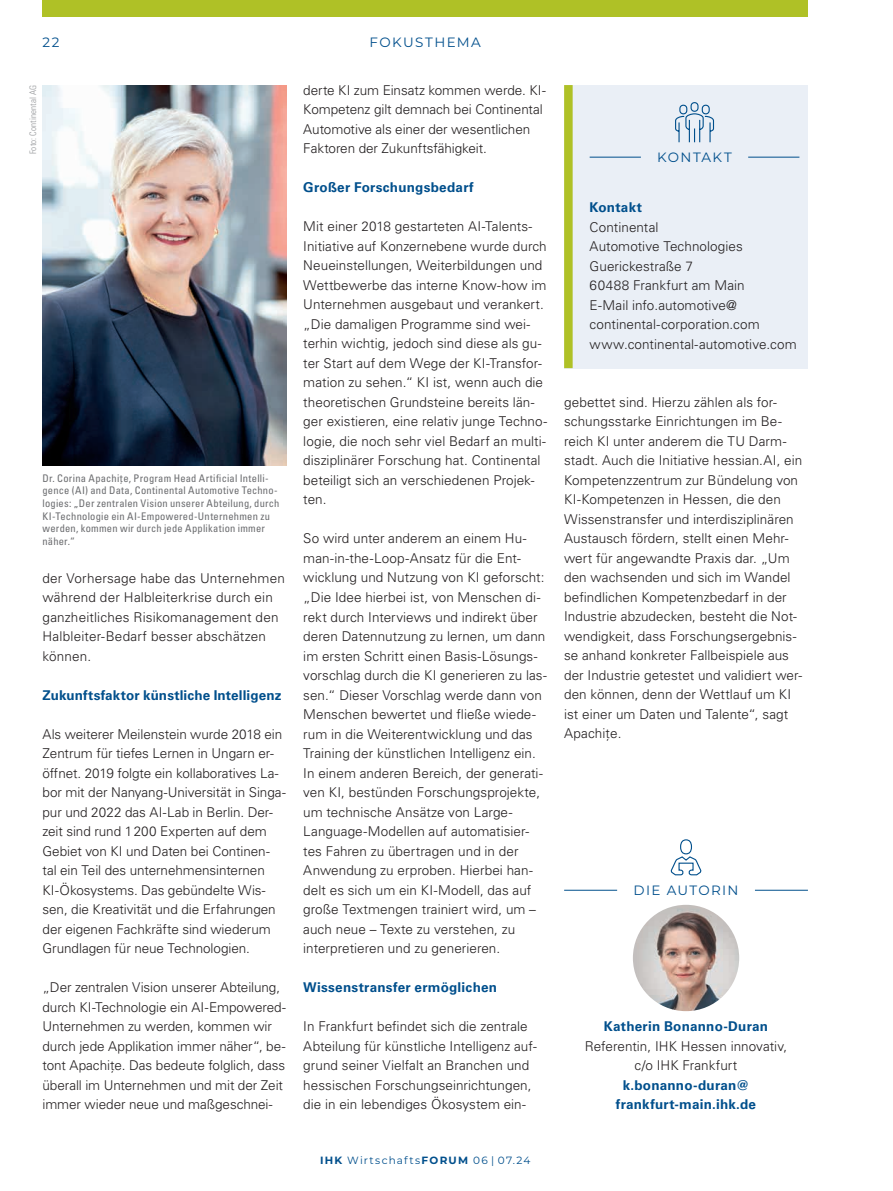
<style>
.page{position:relative;width:893px;height:1191px;background:#fff}
.page>*{position:absolute;margin:0;border:0;box-sizing:border-box;transform-origin:0 0}
.t1{font:300 13.5px/19.5px "Univers LT Pro 45";letter-spacing:.005em;color:#231f20}
.t2{font:700 13.5px/19.5px "Univers LT Pro 65";letter-spacing:.015em;color:#004f8c;text-align:center}
.t3{font:13.5px "Montserrat";letter-spacing:.105em;color:#004f8c}
.t4{font:condensed 10.5px/12.6px "Univers LT Pro";letter-spacing:.025em;color:#6c6d70}
.t5{font:10.5px "Montserrat";letter-spacing:.125em;color:#004f8c}
.t6{font:300 condensed 9px "Univers LT Std";letter-spacing:.01em;color:#939598}
.s1{font-weight:700}
</style>
<div class="page">
<svg style="left:671px;top:839px;width:30px;height:37px"></svg>
<hr style="left:564px;top:890px;width:244px;height:1px;background:#004f8c">
<div style="left:617px;top:882px;width:138px;height:15px;background:#fff"></div>
<img style="left:633px;top:904px;width:106px;height:107px;border-radius:53px">
<div style="left:564px;top:85px;width:244px;height:283px;background:#eaeff6"></div>
<svg style="left:675px;top:102px;width:40px;height:41px"></svg>
<hr style="left:590px;top:157px;width:209px;height:1px;background:#004f8c">
<div style="left:641px;top:149px;width:107px;height:15px;background:#eaeff6"></div>
<div style="left:564px;top:85px;width:9px;height:283px;background:#afc126"></div>
<img style="left:43px;top:85px;width:243px;height:380px">
<div style="left:43px;top:0;width:765px;height:17px;background:#afc126"></div>
<p class="t3" style="left:43px;top:33px;width:19px">22</p>
<p class="t6" style="left:28px;top:154px;width:70px;rotate:-90deg">Foto: Continental AG</p>
<p class="t4" style="left:43px;top:471px;width:239px">Dr. Corina Apachiţe, Program Head Artificial Intelli&shy;gence (AI) and Data, Continental Automotive Techno&shy;logies: „Der zentralen Vision unserer Abteilung, durch KI-Technologie ein AI-Empowered-Unternehmen zu werden, kommen wir durch jede Applikation immer näher.“</p>
<p class="t1" style="left:43px;top:568px;width:244px">der Vorhersage habe das Unternehmen während der Halbleiterkrise durch ein ganzheitliches Risikomanagement den<br>Halbleiter-Bedarf besser abschätzen können.</p>
<p class="t2" style="left:43px;top:684px;width:240px">Zukunftsfaktor künstliche Intelligenz</p>
<p class="t1" style="left:43px;top:724px;width:245px">Als weiterer Meilenstein wurde 2018 ein Zentrum für tiefes Lernen in Ungarn er&shy;öffnet. 2019 folgte ein kollaboratives La&shy;bor mit der Nanyang-Universität in Singa&shy;pur und 2022 das AI-Lab in Berlin. Der&shy;zeit sind rund 1200 Experten auf dem Gebiet von KI und Daten bei Continen&shy;tal ein Teil des unternehmensinternen KI-Ökosystems. Das gebündelte Wis&shy;sen, die Kreativität und die Erfahrungen der eigenen Fachkräfte sind wiederum Grundlagen für neue Technologien.</p>
<p class="t1" style="left:43px;top:977px;width:245px">„Der zentralen Vision unserer Abteilung, durch KI-Technologie ein AI-Empowered-Unternehmen zu werden, kommen wir durch jede Applikation immer näher“, be&shy;tont Apachiţe. Das bedeute folglich, dass überall im Unternehmen und mit der Zeit immer wieder neue und maßgeschnei-</p>
<p class="t3" style="left:370px;top:33px;width:113px">FOKUSTHEMA</p>
<p class="t1" style="left:303px;top:80px;width:244px">derte KI zum Einsatz kommen werde. KI-Kompetenz gilt demnach bei Continental Automotive als einer der wesentlichen Faktoren der Zukunftsfähigkeit.</p>
<p class="t2" style="left:303px;top:177px;width:172px">Großer Forschungsbedarf</p>
<p class="t1" style="left:303px;top:216px;width:245px">Mit einer 2018 gestarteten AI-Talents-Initiative auf Konzernebene wurde durch Neueinstellungen, Weiterbildungen und Wettbewerbe das interne Know-how im Unternehmen ausgebaut und verankert. „Die damaligen Programme sind wei&shy;terhin wichtig, jedoch sind diese als gu&shy;ter Start auf dem Wege der KI-Transfor&shy;mation zu sehen.“ KI ist, wenn auch die theoretischen Grundsteine bereits län&shy;ger existieren, eine relativ junge Techno&shy;logie, die noch sehr viel Bedarf an multi&shy;disziplinärer Forschung hat. Continental beteiligt sich an verschiedenen Projek&shy;ten.</p>
<p class="t1" style="left:303px;top:528px;width:245px">So wird unter anderem an einem Hu&shy;man-in-the-Loop-Ansatz für die Ent&shy;wicklung und Nutzung von KI geforscht: „Die Idee hierbei ist, von Menschen di&shy;rekt durch Interviews und indirekt über deren Datennutzung zu lernen, um dann im ersten Schritt einen Basis-Lösungs&shy;vorschlag durch die KI generieren zu las&shy;sen.“ Dieser Vorschlag werde dann von Menschen bewertet und fließe wiede&shy;rum in die Weiterentwicklung und das Training der künstlichen Intelligenz ein.<br>In einem anderen Bereich, der generati&shy;ven KI, bestünden Forschungsprojekte, um technische Ansätze von Large-Language-Modellen auf automatisier&shy;tes Fahren zu übertragen und in der Anwendung zu erproben. Hierbei han&shy;delt es sich um ein KI-Modell, das auf große Textmengen trainiert wird, um – auch neue – Texte zu verstehen, zu interpretieren und zu generieren.</p>
<p class="t2" style="left:303px;top:976px;width:195px">Wissenstransfer ermöglichen</p>
<p class="t1" style="left:303px;top:1016px;width:235px">In Frankfurt befindet sich die zentrale Abteilung für künstliche Intelligenz auf&shy;grund seiner Vielfalt an Branchen und hessischen Forschungseinrichtungen, die in ein lebendiges Ökosystem ein-</p>
<p class="t3" style="left:657px;top:148px;width:76px">KONTAKT</p>
<p class="t2" style="left:590px;top:197px;width:54px">Kontakt</p>
<p class="t1" style="left:590px;top:217px;width:209px">Continental<br>Automotive Technologies<br>Guerickestraße 7<br>60488 Frankfurt am Main<br>E-Mail info.automotive@ continental-corporation.com www.continental-automotive.com</p>
<p class="t1" style="left:564px;top:392px;width:240px">gebettet sind. Hierzu zählen als for&shy;schungsstarke Einrichtungen im Be&shy;reich KI unter anderem die TU Darm&shy;stadt. Auch die Initiative hessian.AI, ein Kompetenzzentrum zur Bündelung von KI-Kompetenzen in Hessen, die den Wissenstransfer und interdisziplinären Austausch fördern, stellt einen Mehr&shy;wert für angewandte Praxis dar. „Um den wachsenden und sich im Wandel befindlichen Kompetenzbedarf in der Industrie abzudecken, besteht die Not&shy;wendigkeit, dass Forschungsergebnis&shy;se anhand konkreter Fallbeispiele aus der Industrie getestet und validiert wer&shy;den können, denn der Wettlauf um KI ist einer um Daten und Talente“, sagt Apachiţe.</p>
<p class="t3" style="left:633px;top:880px;width:107px">DIE AUTORIN</p>
<p class="t2" style="left:604px;top:1016px;width:166px">Katherin Bonanno-Duran</p>
<p class="t1" style="left:585px;top:1036px;width:204px;text-align:center">Referentin, IHK Hessen innovativ, c/o IHK Frankfurt</p>
<p class="t2" style="left:616px;top:1074px;width:142px">k.bonanno-duran@ frankfurt-main.ihk.de</p>
<p class="t5" style="left:320px;top:1152px;width:212px"><span class="s1">IHK</span> Wirtschafts<span class="s1">FORUM</span> 06 | 07.24</p>
</div>
